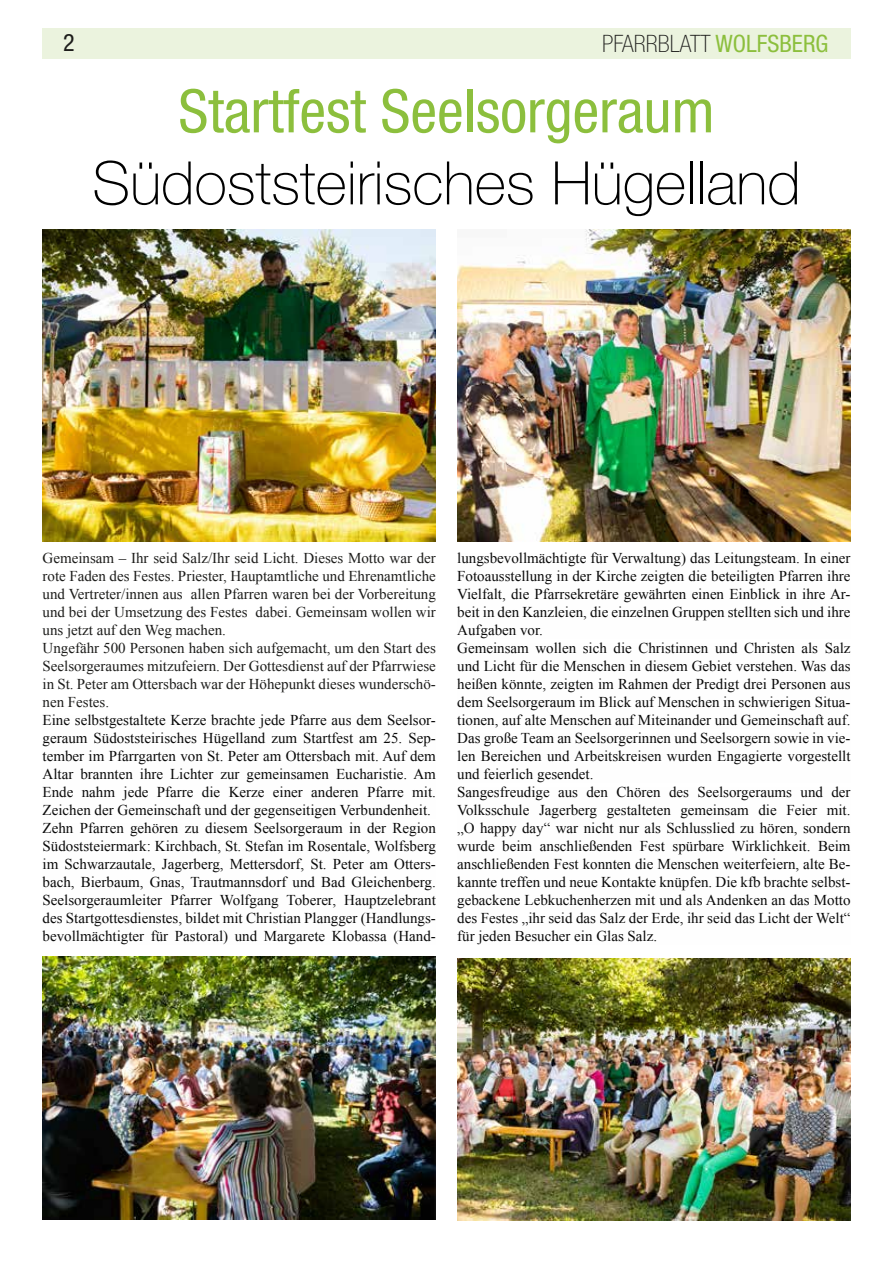
<style>
.page{position:relative;width:893px;height:1263px;background:#fff}
.page>*{position:absolute;margin:0;border:0;box-sizing:border-box;transform-origin:0 0}
.t1{font:100 60px "Helvetica Neue";color:#000}
.t2{font:condensed 60px "Helvetica Neue";color:#8cbf3d}
.t3{font:100 condensed 24px "Helvetica Neue";color:#1d1d1b}
.t4{font:condensed 24px "Helvetica Neue";color:#1d1d1b}
.t5{font:15px/18px "Times New Roman";color:#0a0a0a}
.t6{font:15px/18px "Times New Roman";color:#1d1d1b}
.s1{font-weight:400;color:#8cbf3d}
</style>
<div class="page">
<div style="left:43px;top:28px;width:808px;height:30px;background:#ebf3de"></div>
<img style="left:43px;top:957px;width:393px;height:262px">
<img style="left:43px;top:230px;width:393px;height:312px">
<img style="left:457px;top:230px;width:393px;height:311px">
<img style="left:457px;top:958px;width:393px;height:262px">
<h2 class="t4" style="left:63px;top:29px;width:13px">2</h2>
<h2 class="t3" style="left:602px;top:30px;width:228px">PFARRBLATT <span class="s1">WOLFSBERG</span></h2>
<h1 class="t2" style="left:178px;top:76px;width:538px">Startfest Seelsorgeraum</h1>
<h1 class="t1" style="left:92px;top:150px;width:710px">Südoststeirisches Hügelland</h1>
<p class="t6" style="left:43px;top:549px;width:395px">Gemeinsam – Ihr seid Salz/Ihr seid Licht. Dieses Motto war der rote Faden des Festes. Priester, Hauptamtliche und Ehrenamtliche und Vertreter/innen aus allen Pfarren waren bei der Vorbereitung und bei der Umsetzung des Festes dabei. Gemeinsam wollen wir uns jetzt auf den Weg machen.<br>Ungefähr 500 Personen haben sich aufgemacht, um den Start des Seelsorgeraumes mitzufeiern. Der Gottesdienst auf der Pfarrwiese in St. Peter am Ottersbach war der Höhepunkt dieses wunderschö&shy;nen Festes.</p>
<p class="t5" style="left:43px;top:711px;width:395px">Eine selbstgestaltete Kerze brachte jede Pfarre aus dem Seelsor&shy;geraum Südoststeirisches Hügelland zum Startfest am 25. Sep&shy;tember im Pfarrgarten von St. Peter am Ottersbach mit. Auf dem Altar brannten ihre Lichter zur gemeinsamen Eucharistie. Am Ende nahm jede Pfarre die Kerze einer anderen Pfarre mit.<br>Zeichen der Gemeinschaft und der gegenseitigen Verbundenheit.<br>Zehn Pfarren gehören zu diesem Seelsorgeraum in der Region Südoststeiermark: Kirchbach, St. Stefan im Rosentale, Wolfsberg im Schwarzautale, Jagerberg, Mettersdorf, St. Peter am Otters&shy;bach, Bierbaum, Gnas, Trautmannsdorf und Bad Gleichenberg.<br>Seelsorgeraumleiter Pfarrer Wolfgang Toberer, Hauptzelebrant des Startgottesdienstes, bildet mit Christian Plangger (Handlungs&shy;bevollmächtigter für Pastoral) und Margarete Klobassa (Hand-</p>
<p class="t5" style="left:457px;top:549px;width:395px">lungsbevollmächtigte für Verwaltung) das Leitungsteam. In einer Fotoausstellung in der Kirche zeigten die beteiligten Pfarren ihre Vielfalt, die Pfarrsekretäre gewährten einen Einblick in ihre Ar&shy;beit in den Kanzleien, die einzelnen Gruppen stellten sich und ihre Aufgaben vor.<br>Gemeinsam wollen sich die Christinnen und Christen als Salz und Licht für die Menschen in diesem Gebiet verstehen. Was das heißen könnte, zeigten im Rahmen der Predigt drei Personen aus dem Seelsorgeraum im Blick auf Menschen in schwierigen Situa&shy;tionen, auf alte Menschen auf Miteinander und Gemeinschaft auf.<br>Das große Team an Seelsorgerinnen und Seelsorgern sowie in vie&shy;len Bereichen und Arbeitskreisen wurden Engagierte vorgestellt und feierlich gesendet.<br>Sangesfreudige aus den Chören des Seelsorgeraums und der Volksschule Jagerberg gestalteten gemeinsam die Feier mit. „O happy day“ war nicht nur als Schlusslied zu hören, sondern wurde beim anschließenden Fest spürbare Wirklichkeit. Beim anschließenden Fest konnten die Menschen weiterfeiern, alte Be&shy;kannte treffen und neue Kontakte knüpfen. Die kfb brachte selbst&shy;gebackene Lebkuchenherzen mit und als Andenken an das Motto des Festes „ihr seid das Salz der Erde, ihr seid das Licht der Welt“ für jeden Besucher ein Glas Salz.</p>
</div>
